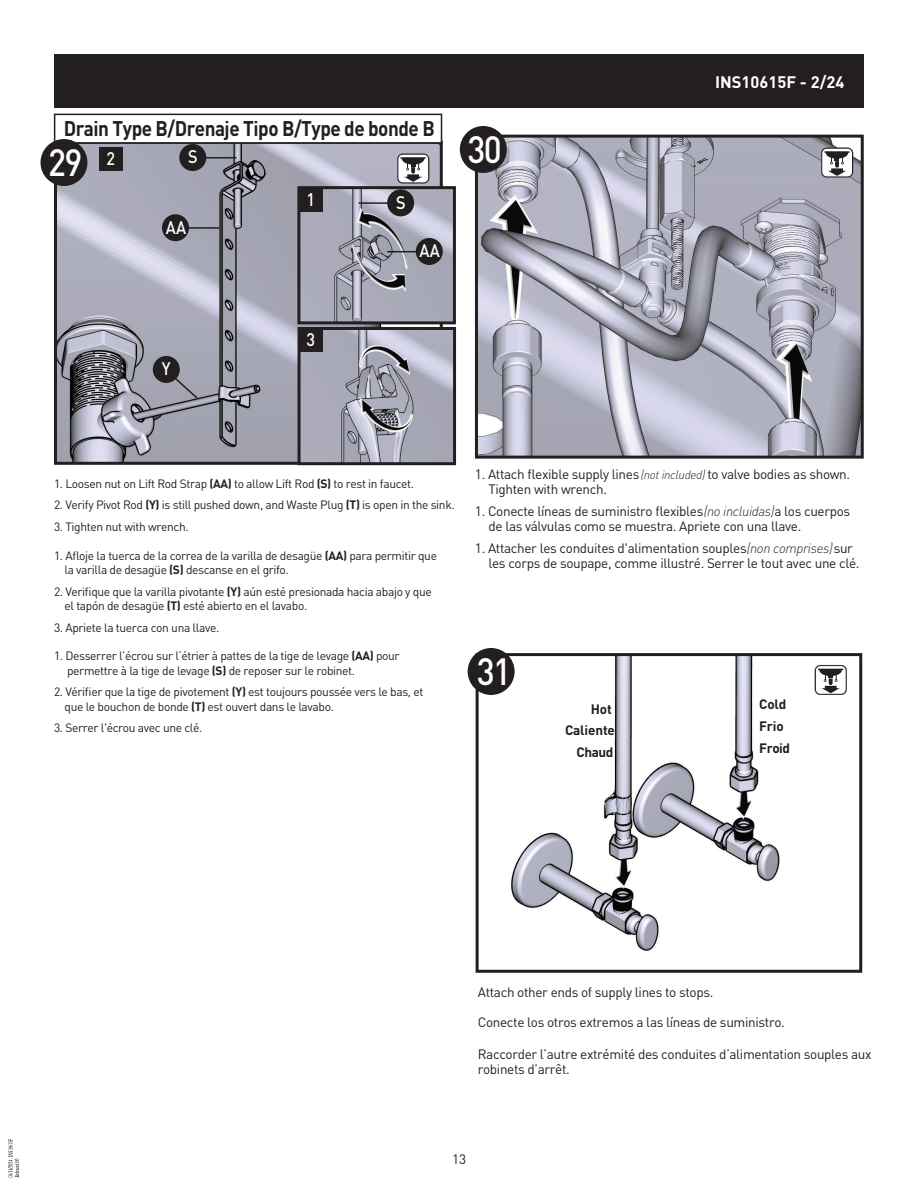
<style>
.page{position:relative;width:918px;height:1188px;background:#fff}
.page>*{position:absolute;margin:0;border:0;box-sizing:border-box;transform-origin:0 0}
.t1{font:500 37.5px "DIN Pro";color:#fff;scale:.9 1}
.t2{font:700 21px "DIN Pro";letter-spacing:-.025em;color:#231f20;scale:.9 1}
.t3{font:500 18px "DIN Pro";color:#fff;scale:.9 1}
.t4{font:700 16.5px "DIN Pro";color:#fff}
.t5{font:13.5px/15px "DIN Pro";letter-spacing:-.025em;color:#231f20}
.t6{font:700 13.5px/21.8px "DIN Pro";letter-spacing:-.01em;color:#231f20;text-align:right}
.t7{font:12px/14.4px "DIN Pro";letter-spacing:-.03em;color:#231f20}
.s1{font-weight:700}
.s2{font-weight:300;font-style:italic;font-size:12px}
.s3{font-weight:300;font-style:italic}
</style>
<div class="page">
<div style="left:54px;top:54px;width:810px;height:54px;background:#231f20"></div>
<svg style="left:474px;top:652px;width:389px;height:321px"></svg>
<div style="left:468px;top:648px;width:47px;height:47px;background:#231f20;border-radius:50%"></div>
<svg style="left:815px;top:665px;width:32px;height:30px"></svg>
<svg style="left:474px;top:134px;width:390px;height:325px;background:#a9aab7"></svg>
<div style="left:460px;top:126px;width:47px;height:47px;background:#231f20;border-radius:50%"></div>
<svg style="left:821px;top:148px;width:32px;height:30px"></svg>
<svg style="left:52px;top:139px;width:392px;height:327px;background:#a3a3b0"></svg>
<svg style="left:397px;top:154px;width:32px;height:30px"></svg>
<img style="left:302px;top:331px;width:150px;height:130px">
<div style="left:298px;top:327px;width:158px;height:138px;border:3px solid #231f20"></div>
<img style="left:301px;top:190px;width:151px;height:130px">
<div style="left:297px;top:186px;width:159px;height:138px;border:3px solid #231f20"></div>
<div style="left:299px;top:188px;width:24px;height:24px;background:#231f20"></div>
<div style="left:299px;top:328px;width:24px;height:24px;background:#231f20"></div>
<div style="left:99px;top:148px;width:24px;height:23px;background:#231f20"></div>
<div style="left:55px;top:114px;width:387px;height:29px;background:#fff"></div>
<div style="left:54px;top:114px;width:388px;height:30px;border:2px solid #231f20"></div>
<div style="left:40px;top:139px;width:47px;height:47px;background:#231f20;border-radius:50%"></div>
<div style="left:416px;top:238px;width:27px;height:27px;background:#231f20;border-radius:50%"></div>
<hr style="left:387px;top:251px;width:31px;height:1px;background:#231f20">
<div style="left:162px;top:214px;width:27px;height:27px;background:#231f20;border-radius:50%"></div>
<hr style="left:188px;top:227px;width:31px;height:2px;background:#231f20">
<div style="left:179px;top:144px;width:27px;height:27px;background:#231f20;border-radius:50%"></div>
<hr style="left:205px;top:157px;width:32px;height:1px;background:#231f20">
<div style="left:387px;top:189px;width:27px;height:27px;background:#231f20;border-radius:50%"></div>
<hr style="left:359px;top:202px;width:31px;height:2px;background:#231f20">
<div style="left:153px;top:356px;width:27px;height:27px;background:#231f20;border-radius:50%"></div>
<svg style="left:172px;top:375px;width:27px;height:25px"></svg>
<svg style="left:8px;top:1139px;width:11px;height:38px"></svg>
<h2 class="t2" style="left:64px;top:111px;width:414px">Drain Type B/Drenaje Tipo B/Type de bonde B</h2>
<h1 class="t1" style="left:48px;top:132px;width:40px">29</h1>
<h3 class="t3" style="left:106px;top:144px;width:11px">2</h3>
<h3 class="t3" style="left:188px;top:142px;width:12px">S</h3>
<h3 class="t3" style="left:166px;top:213px;width:24px">AA</h3>
<h3 class="t3" style="left:307px;top:185px;width:11px">1</h3>
<h3 class="t3" style="left:396px;top:188px;width:12px">S</h3>
<h3 class="t3" style="left:420px;top:236px;width:24px">AA</h3>
<h1 class="t1" style="left:467px;top:119px;width:40px">30</h1>
<h3 class="t3" style="left:162px;top:354px;width:11px">Y</h3>
<h3 class="t3" style="left:307px;top:325px;width:11px">3</h3>
<h3 class="t4" style="left:715px;top:68px;width:131px">INS10615F - 2/24</h3>
<p class="t7" style="left:54px;top:476px;width:362px">1. Loosen nut on Lift Rod Strap <span class="s1">(AA)</span> to allow Lift Rod <span class="s1">(S)</span> to rest in faucet.</p>
<p class="t7" style="left:54px;top:497px;width:402px">2. Verify Pivot Rod <span class="s1">(Y)</span> is still pushed down, and Waste Plug <span class="s1">(T)</span> is open in the sink.</p>
<p class="t7" style="left:54px;top:519px;width:136px">3. Tighten nut with wrench.</p>
<p class="t7" style="left:65px;top:548px;width:374px;text-indent:-11px">1. Afloje la tuerca de la correa de la varilla de desagüe <span class="s1">(AA)</span> para permitir que la varilla de desagüe <span class="s1">(S)</span> descanse en el grifo.</p>
<p class="t7" style="left:65px;top:584px;width:369px;text-indent:-11px">2. Verifique que la varilla pivotante <span class="s1">(Y)</span> aún esté presionada hacia abajo y que el tapón de desagüe <span class="s1">(T)</span> esté abierto en el lavabo.</p>
<p class="t7" style="left:54px;top:620px;width:167px">3. Apriete la tuerca con una llave.</p>
<p class="t7" style="left:67px;top:648px;width:334px;text-indent:-13px">1. Desserrer l’écrou sur l’étrier à pattes de la tige de levage <span class="s1">(AA)</span> pour permettre à la tige de levage <span class="s1">(S)</span> de reposer sur le robinet.</p>
<p class="t7" style="left:65px;top:684px;width:360px;text-indent:-11px">2. Vérifier que la tige de pivotement <span class="s1">(Y)</span> est toujours poussée vers le bas, et que le bouchon de bonde <span class="s1">(T)</span> est ouvert dans le lavabo.</p>
<p class="t7" style="left:54px;top:720px;width:150px">3. Serrer l'écrou avec une clé.</p>
<p class="t5" style="left:488px;top:466px;width:363px;text-indent:-14px">1. Attach flexible supply lines <span class="s2">(not included)</span> to valve bodies as shown.<br>Tighten with wrench.</p>
<p class="t5" style="left:488px;top:503px;width:363px;text-indent:-14px">1. Conecte líneas de suministro flexibles <span class="s3">(no incluidas)</span>a los cuerpos de las válvulas como se muestra. Apriete con una llave.</p>
<p class="t5" style="left:488px;top:540px;width:373px;text-indent:-14px">1. Attacher les conduites d'alimentation souples <span class="s3">(non comprises)</span> sur les corps de soupape, comme illustré. Serrer le tout avec une clé.</p>
<h1 class="t1" style="left:477px;top:641px;width:40px">31</h1>
<p class="t6" style="left:565px;top:696px;width:51px">Hot<br>Caliente<br>Chaud</p>
<p class="t6" style="left:759px;top:692px;width:33px;text-align:left">Cold<br>Frio<br>Froid</p>
<p class="t5" style="left:478px;top:984px;width:237px">Attach other ends of supply lines to stops.</p>
<p class="t5" style="left:478px;top:1014px;width:309px">Conecte los otros extremos a las líneas de suministro.</p>
<p class="t5" style="left:478px;top:1046px;width:395px">Raccorder l’autre extrémité des conduites d’alimentation souples aux robinets d’arrêt.</p>
<p class="t5" style="left:452px;top:1151px;width:15px">13</p>
</div>
